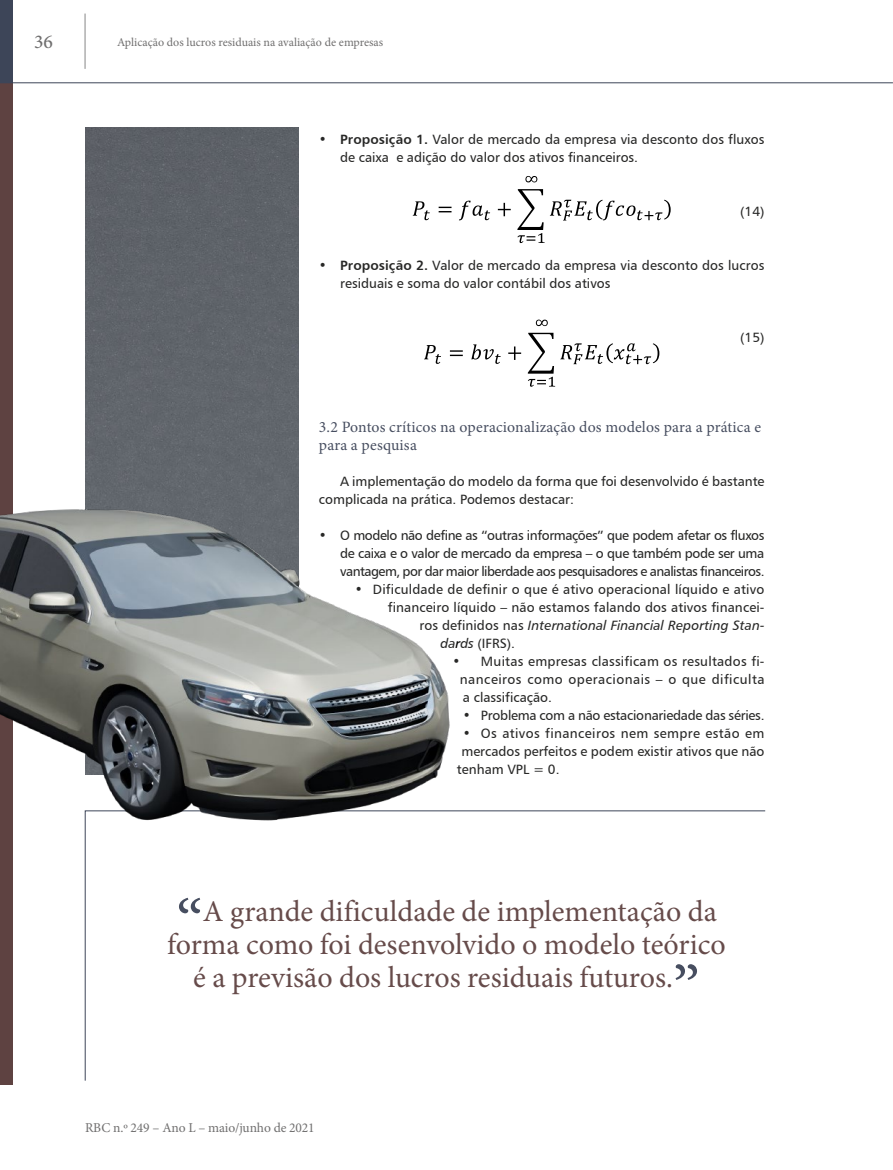
<style>
.page{position:relative;width:893px;height:1170px;background:#fff}
.page>*{position:absolute;margin:0;border:0;box-sizing:border-box;transform-origin:0 0}
.ARTIGO_janela{font:67.5px "Minion Pro";color:#474e60}
.ARTIGO_janela-2{font:30px "Minion Pro";color:#664b4a}
.t1{font:500 19.5px "Minion Pro";color:#706f6f}
.ARTIGO_titulo_2{font:15.75px/18px "Minion Pro";letter-spacing:.01em;color:#474e60}
.ARTIGO_texto{font:13.5px/18px "Humanist 777 BT Roman B";color:#282827}
.t2{font:13.5px "Humanist 777 BT Italic B";letter-spacing:.005em;color:#282827}
.ARTIGO_texto-2{font:13.5px "Humanist 777 BT Roman B";letter-spacing:.03em;color:#282827}
.t3{font:13.5px "Minion Pro";letter-spacing:-.01em;color:#706f6f}
.t4{font:12px "Minion Pro";color:#706f6f}
.s1{font-family:"Humanist 777 BT Bold B"}
.s2{font-family:"Humanist 777 BT Roman B"}
.s3{font-family:"Humanist 777 BT Italic B"}
.s4{font-family:"Humanist 777 BT Italic B";color:#000}
</style>
<div class="page">
<div style="left:0;top:82px;width:13px;height:1002px;background:#5e4241"></div>
<div style="left:0;top:0;width:13px;height:82px;background:#3d4558"></div>
<hr style="left:85px;top:14px;width:1px;height:55px;background:#878787">
<hr style="left:0;top:82px;width:893px;height:1px;background:#3d4558">
<svg style="left:413px;top:201px;width:17px;height:19px"></svg>
<svg style="left:439px;top:207px;width:12px;height:5px"></svg>
<svg style="left:459px;top:201px;width:31px;height:19px"></svg>
<svg style="left:498px;top:203px;width:13px;height:13px"></svg>
<svg style="left:525px;top:176px;width:12px;height:6px"></svg>
<svg style="left:517px;top:189px;width:154px;height:54px"></svg>
<svg style="left:424px;top:345px;width:17px;height:19px"></svg>
<svg style="left:450px;top:350px;width:13px;height:6px"></svg>
<svg style="left:471px;top:344px;width:30px;height:20px"></svg>
<svg style="left:508px;top:346px;width:13px;height:14px"></svg>
<svg style="left:536px;top:319px;width:12px;height:7px"></svg>
<svg style="left:528px;top:333px;width:131px;height:54px"></svg>
<div style="left:85px;top:127px;width:213px;height:365px;background:#5f646a"></div>
<svg style="left:84px;top:810px;width:682px;height:271px"></svg>
<img style="left:0;top:492px;width:471px;height:348px">
<h3 class="t1" style="left:34px;top:29px;width:20px">36</h3>
<p class="t4" style="left:117px;top:34px;width:268px">Aplicação dos lucros residuais na avaliação de empresas</p>
<p class="ARTIGO_texto" style="left:340px;top:130px;width:426px;text-indent:-21px"><span class="s1">• Proposição 1.</span> Valor de mercado da empresa via desconto dos fluxos de caixa e adição do valor dos ativos financeiros.</p>
<p class="ARTIGO_texto" style="left:740px;top:202px;width:26px">(14)</p>
<p class="ARTIGO_texto" style="left:340px;top:256px;width:426px;text-indent:-21px"><span class="s1">• Proposição 2.</span> Valor de mercado da empresa via desconto dos lucros residuais e soma do valor contábil dos ativos</p>
<p class="ARTIGO_texto" style="left:740px;top:328px;width:26px">(15)</p>
<p class="ARTIGO_titulo_2" style="left:319px;top:418px;width:444px">3.2 Pontos críticos na operacionalização dos modelos para a prática e para a pesquisa</p>
<p class="ARTIGO_texto" style="left:319px;top:472px;width:447px;text-indent:21px">A implementação do modelo da forma que foi desenvolvido é bastante complicada na prática. Podemos destacar:</p>
<p class="ARTIGO_texto" style="left:340px;top:526px;width:426px;text-align:justify;text-indent:-21px">• O modelo não define as “outras informações” que podem afetar os fluxos de caixa e o valor de mercado da empresa – o que também pode ser uma vantagem, por dar maior liberdade aos pesquisadores e analistas financeiros.</p>
<p class="ARTIGO_texto" style="left:355px;top:580px;width:411px">• Dificuldade de definir o que é ativo operacional líquido e ativo</p>
<p class="ARTIGO_texto" style="left:388px;top:598px;width:378px">financeiro líquido – não estamos falando dos ativos financei-</p>
<p class="t2" style="left:419px;top:617px;width:346px"><span class="s2">ros definidos nas</span> International Financial Reporting Stan-</p>
<p class="ARTIGO_texto" style="left:440px;top:634px;width:76px"><span class="s3">da</span><span class="s4">r</span><span class="s3">ds</span> (IFRS).</p>
<p class="ARTIGO_texto" style="left:460px;top:652px;width:306px;text-align:justify;text-indent:-8px">• Muitas empresas classificam os resultados fi&shy;nanceiros como operacionais – o que dificulta a classificação.</p>
<p class="ARTIGO_texto" style="left:463px;top:706px;width:303px">• Problema com a não estacionariedade das séries.</p>
<p class="ARTIGO_texto-2" style="left:463px;top:725px;width:303px">• Os ativos financeiros nem sempre estão em</p>
<p class="ARTIGO_texto" style="left:461px;top:742px;width:304px">mercados perfeitos e podem existir ativos que não</p>
<p class="ARTIGO_texto" style="left:457px;top:760px;width:104px">tenham VPL = 0.</p>
<p class="ARTIGO_janela" style="left:176px;top:879px;width:28px">“</p>
<p class="ARTIGO_janela-2" style="left:203px;top:890px;width:515px">A grande dificuldade de implementação da</p>
<p class="ARTIGO_janela-2" style="left:167px;top:923px;width:560px">forma como foi desenvolvido o modelo teórico</p>
<p class="ARTIGO_janela-2" style="left:193px;top:956px;width:481px">é a previsão dos lucros residuais futuros.</p>
<p class="ARTIGO_janela" style="left:673px;top:945px;width:29px">”</p>
<p class="t3" style="left:85px;top:1118px;width:231px">RBC n.º 249 – Ano L – maio/junho de 2021</p>
</div>
